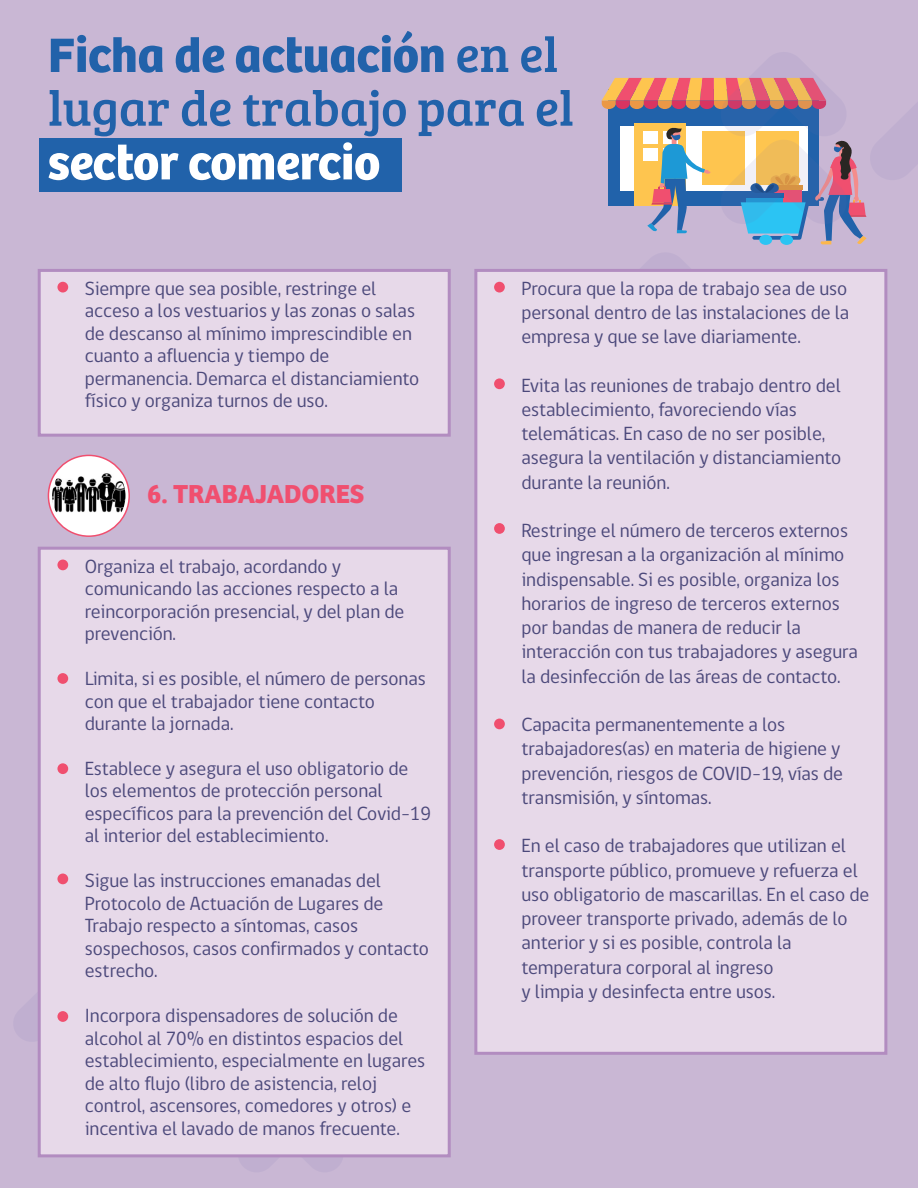
<style>
.page{position:relative;width:918px;height:1188px;background:#c9b7d4}
.page>*{position:absolute;margin:0;border:0;box-sizing:border-box;transform-origin:0 0}
.t1{font:700 50.1px "Bree";letter-spacing:-.005em;color:#2162aa}
.t2{font:50.1px "Bree Serif";letter-spacing:-.005em;color:#2162aa}
.t3{font:700 50.1px "Bree";letter-spacing:-.005em;color:#fff}
.t4{font:700 27px "Bree";letter-spacing:-.005em;color:#f04f6f}
.t5{font:19.5px/22.5px "gob CL";letter-spacing:-.005em;color:#4c497b}
.s1{font-family:"Bree Serif";font-weight:400}
</style>
<div class="page">
<div style="left:13px;top:970px;width:25px;height:74px;background:#c7b6d3"></div>
<svg style="left:236px;top:1157px;width:108px;height:15px;background:#c3b1d1"></svg>
<svg style="left:602px;top:52px;width:316px;height:193px;background:#b4a6b2"></svg>
<svg style="left:602px;top:251px;width:129px;height:18px;background:#c6b4d2"></svg>
<div style="left:474px;top:269px;width:413px;height:786px;background:#e7d9e9;border:3px solid #b28cc0"></div>
<div style="left:494px;top:523px;width:11px;height:11px;background:#f04f6f;border-radius:50%"></div>
<div style="left:494px;top:719px;width:11px;height:10px;background:#f04f6f;border-radius:50%"></div>
<div style="left:494px;top:839px;width:11px;height:11px;background:#f04f6f;border-radius:50%"></div>
<div style="left:494px;top:378px;width:11px;height:11px;background:#f04f6f;border-radius:50%"></div>
<div style="left:494px;top:282px;width:11px;height:11px;background:#f04f6f;border-radius:50%"></div>
<div style="left:38px;top:269px;width:413px;height:168px;background:#e7d9e9;border:3px solid #b28cc0"></div>
<div style="left:57px;top:282px;width:11px;height:11px;background:#f04f6f;border-radius:50%"></div>
<div style="left:38px;top:547px;width:413px;height:610px;background:#e7d9e9;border:3px solid #b28cc0"></div>
<div style="left:57px;top:673px;width:11px;height:11px;background:#f04f6f;border-radius:50%"></div>
<div style="left:57px;top:874px;width:11px;height:10px;background:#f04f6f;border-radius:50%"></div>
<div style="left:57px;top:1011px;width:11px;height:11px;background:#f04f6f;border-radius:50%"></div>
<div style="left:57px;top:763px;width:11px;height:11px;background:#f04f6f;border-radius:50%"></div>
<div style="left:57px;top:560px;width:11px;height:10px;background:#f04f6f;border-radius:50%"></div>
<div style="left:48px;top:455px;width:81px;height:81px;background:#fff;border-radius:50%"></div>
<div style="left:48px;top:455px;width:82px;height:82px;border:2px solid #f04f6f;border-radius:50%"></div>
<img style="left:52px;top:459px;width:73px;height:63px">
<svg style="left:63px;top:454px;width:53px;height:14px"></svg>
<div style="left:40px;top:138px;width:362px;height:54px;background:#2162aa"></div>
<h1 class="t1" style="left:48px;top:25px;width:512px">Ficha de actuación <span class="s1">en el</span></h1>
<h1 class="t2" style="left:48px;top:72px;width:527px">lugar de trabajo para el</h1>
<h1 class="t3" style="left:48px;top:132px;width:334px">sector comercio</h1>
<p class="t5" style="left:85px;top:277px;width:336px">Siempre que sea posible, restringe el acceso a los vestuarios y las zonas o salas de descanso al mínimo imprescindible en cuanto a afluencia y tiempo de permanencia. Demarca el distanciamiento físico y organiza turnos de uso.</p>
<h2 class="t4" style="left:147px;top:478px;width:219px">6. TRABAJADORES</h2>
<p class="t5" style="left:85px;top:555px;width:321px">Organiza el trabajo, acordando y comunicando las acciones respecto a la reincorporación presencial, y del plan de prevención.</p>
<p class="t5" style="left:85px;top:668px;width:342px">Limita, si es posible, el número de personas con que el trabajador tiene contacto durante la jornada.</p>
<p class="t5" style="left:85px;top:758px;width:348px">Establece y asegura el uso obligatorio de los elementos de protección personal específicos para la prevención del Covid-19 al interior del establecimiento.</p>
<p class="t5" style="left:85px;top:870px;width:346px">Sigue las instrucciones emanadas del<br>Protocolo de Actuación de Lugares de<br>Trabajo respecto a síntomas, casos sospechosos, casos confirmados y contacto estrecho.</p>
<p class="t5" style="left:85px;top:1005px;width:342px">Incorpora dispensadores de solución de alcohol al 70% en distintos espacios del establecimiento, especialmente en lugares de alto flujo (libro de asistencia, reloj control, ascensores, comedores y otros) e incentiva el lavado de manos frecuente.</p>
<p class="t5" style="left:521px;top:277px;width:329px;line-height:24.3px;text-align:justify">Procura que la ropa de trabajo sea de uso personal dentro de las instalaciones de la empresa y que se lave diariamente.</p>
<p class="t5" style="left:521px;top:374px;width:321px;line-height:24.3px">Evita las reuniones de trabajo dentro del establecimiento, favoreciendo vías telemáticas. En caso de no ser posible, asegura la ventilación y distanciamiento durante la reunión.</p>
<p class="t5" style="left:521px;top:519px;width:338px;line-height:24.3px">Restringe el número de terceros externos que ingresan a la organización al mínimo indispensable. Si es posible, organiza los horarios de ingreso de terceros externos por bandas de manera de reducir la interacción con tus trabajadores y asegura la desinfección de las áreas de contacto.</p>
<p class="t5" style="left:521px;top:713px;width:323px;line-height:24.3px">Capacita permanentemente a los trabajadores(as) en materia de higiene y prevención, riesgos de COVID-19, vías de transmisión, y síntomas.</p>
<p class="t5" style="left:521px;top:834px;width:350px;line-height:24.3px">En el caso de trabajadores que utilizan el transporte público, promueve y refuerza el uso obligatorio de mascarillas. En el caso de proveer transporte privado, además de lo anterior y si es posible, controla la temperatura corporal al ingreso<br>y limpia y desinfecta entre usos.</p>
</div>
